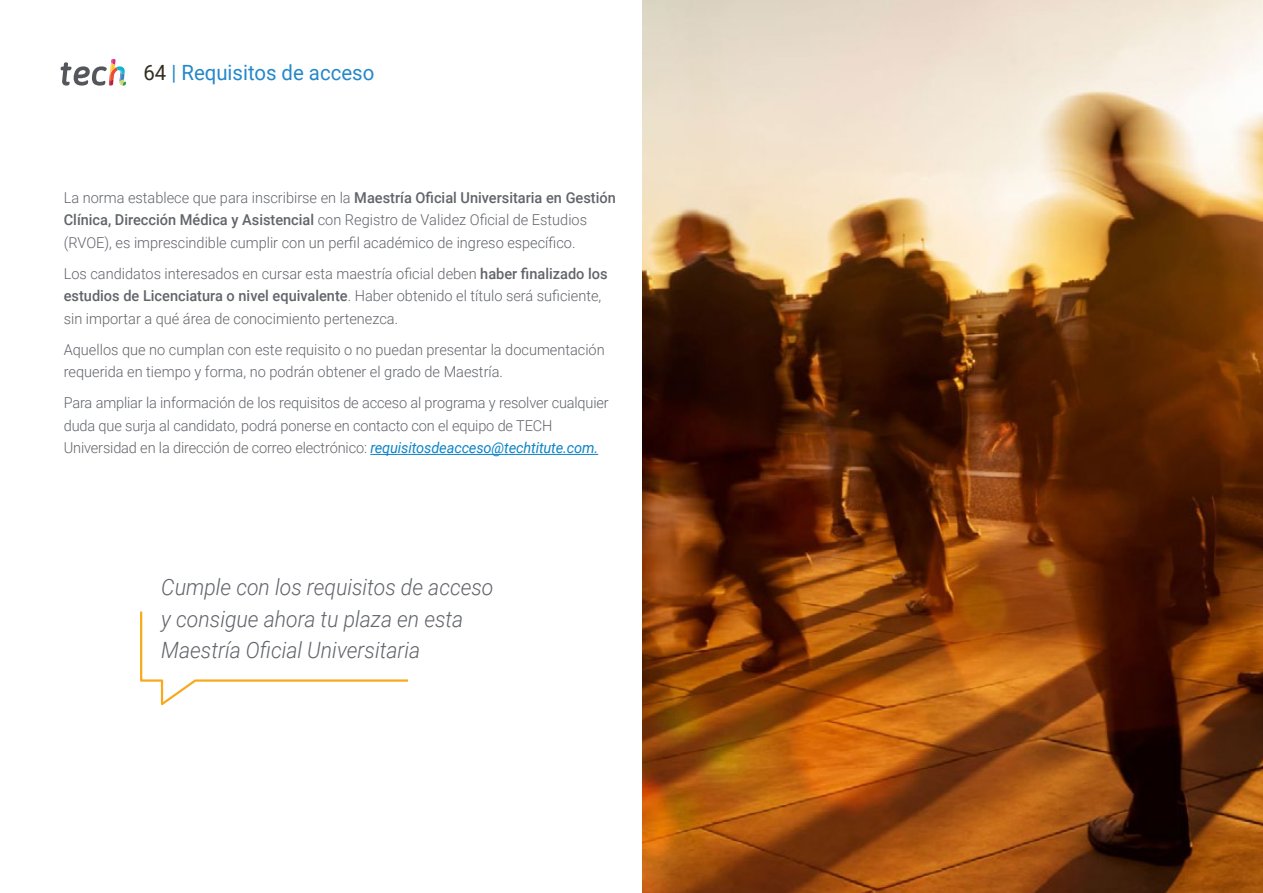
<style>
.page{position:relative;width:1263px;height:893px;background:#fff}
.page>*{position:absolute;margin:0;border:0;box-sizing:border-box;transform-origin:0 0}
.t1{font:italic 300 22.5px/31.5px "Roboto";color:#61646a;scale:.94 1}
.t2{font:21px "Roboto";color:#2488c9}
.t3{font:300 15px/22.5px "Roboto";color:#61646a}
.s1{color:#312e20}
.s2{font-weight:500}
.s3{font-weight:400;font-style:italic;color:#0d84c7}
</style>
<div class="page">
<img style="left:642px;top:0;width:621px;height:893px">
<svg style="left:61px;top:59px;width:65px;height:27px"></svg>
<hr style="left:370px;top:454px;width:228px;height:1px;background:#0d84c7">
<svg style="left:140px;top:611px;width:268px;height:95px"></svg>
<h2 class="t2" style="left:144px;top:57px;width:232px"><span class="s1">64</span> | Requisitos de acceso</h2>
<p class="t3" style="left:64px;top:186px;width:553px">La norma establece que para inscribirse en la <span class="s2">Maestría Oficial Universitaria en Gestión<br>Clínica, Dirección Médica y Asistencial</span> con Registro de Validez Oficial de Estudios (RVOE), es imprescindible cumplir con un perfil académico de ingreso específico.</p>
<p class="t3" style="left:64px;top:262px;width:545px">Los candidatos interesados en cursar esta maestría oficial deben <span class="s2">haber finalizado los estudios de Licenciatura o nivel equivalente</span>. Haber obtenido el título será suficiente, sin importar a qué área de conocimiento pertenezca.</p>
<p class="t3" style="left:64px;top:338px;width:542px">Aquellos que no cumplan con este requisito o no puedan presentar la documentación requerida en tiempo y forma, no podrán obtener el grado de Maestría.</p>
<p class="t3" style="left:64px;top:391px;width:547px">Para ampliar la información de los requisitos de acceso al programa y resolver cualquier duda que surja al candidato, podrá ponerse en contacto con el equipo de TECH<br>Universidad en la dirección de correo electrónico: <span class="s3">requisitosdeacceso@techtitute.com.</span></p>
<h1 class="t1" style="left:161px;top:571px;width:355px">Cumple con los requisitos de acceso y consigue ahora tu plaza en esta<br>Maestría Oficial Universitaria</h1>
</div>
